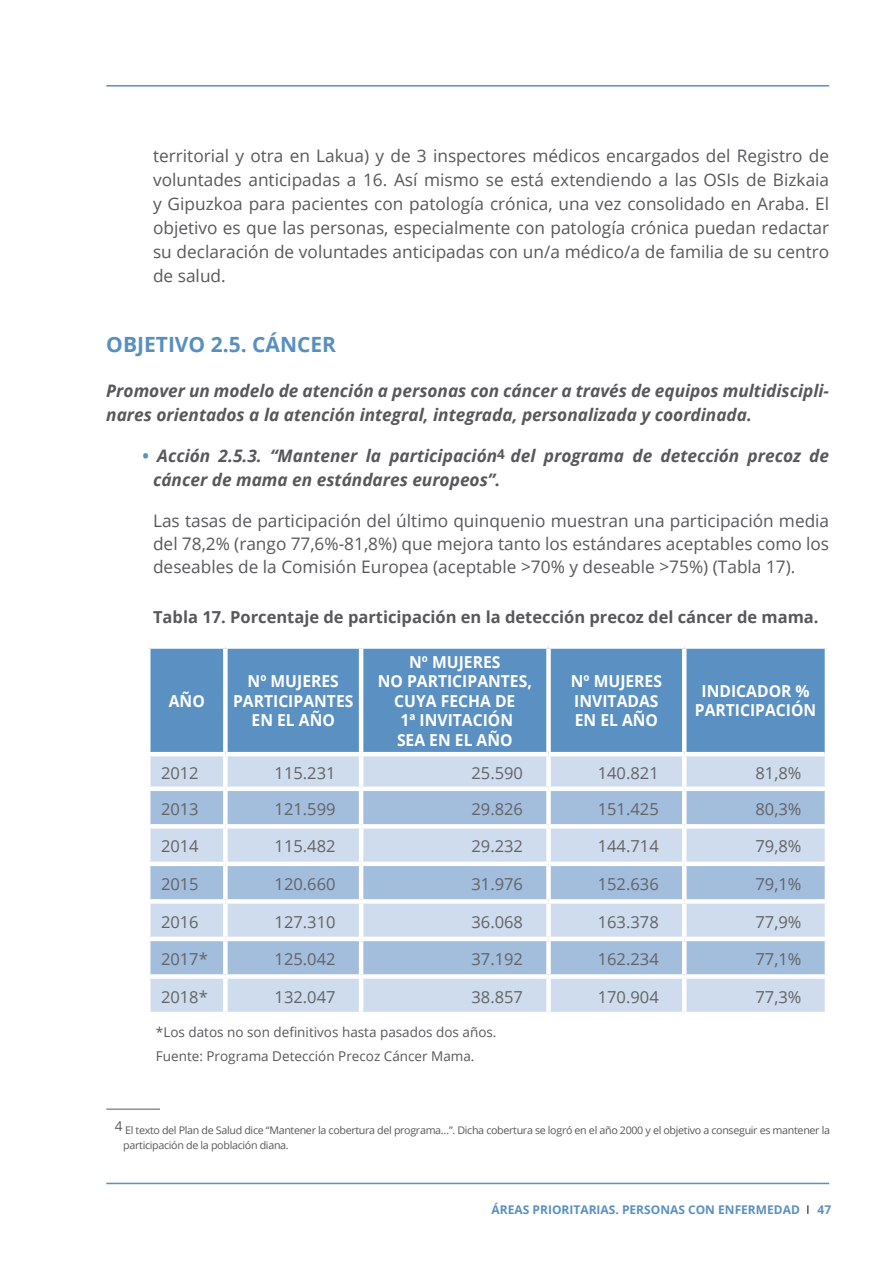
<style>
.page{position:relative;width:893px;height:1263px;background:#fff}
.page>*{position:absolute;margin:0;border:0;box-sizing:border-box;transform-origin:0 0}
.titulo{font:700 21px "Open Sans";color:#5790c0}
.texto{font:17.25px/24px "Open Sans";color:#57585a;text-align:justify}
.texto-2{font:italic 700 17.25px/24px "Open Sans";color:#57585a}
.texto_tabla{font:16.5px "Open Sans";color:#636366}
.título_tabla{font:700 16.5px "Open Sans";color:#fff;scale:.95 1}
.texto-3{font:700 16.5px "Open Sans";color:#57585a}
.texto-4{font:13.5px "Open Sans";color:#57585a}
.texto-5{font:700 12px "Open Sans";color:#5a90c2}
.TÍTULO_PRINCIPAL{font:10.5px/15px "Open Sans";letter-spacing:-.03em;color:#57585a}
.s1{font-style:normal;color:#5a90c2}
</style>
<div class="page">
<hr style="left:106px;top:85px;width:723px;height:2px;background:#5a90c2">
<hr style="left:106px;top:1183px;width:723px;height:1px;background:#5a90c2">
<svg style="left:807px;top:1205px;width:2px;height:9px"></svg>
<div style="left:150px;top:649px;width:675px;height:103px;background:#5a90c2"></div>
<div style="left:150px;top:756px;width:675px;height:256px;background:#cfdced"></div>
<svg style="left:150px;top:791px;width:675px;height:183px;fill:#a3bddd"></svg>
<div style="left:146px;top:786px;width:79px;height:5px;background:#fff"></div>
<div style="left:225px;top:786px;width:136px;height:5px;background:#fff"></div>
<div style="left:361px;top:786px;width:188px;height:5px;background:#fff"></div>
<div style="left:549px;top:786px;width:135px;height:5px;background:#fff"></div>
<hr style="left:146px;top:824px;width:79px;height:4px;background:#fff">
<hr style="left:225px;top:824px;width:136px;height:4px;background:#fff">
<hr style="left:361px;top:824px;width:188px;height:4px;background:#fff">
<hr style="left:549px;top:824px;width:135px;height:4px;background:#fff">
<hr style="left:146px;top:862px;width:79px;height:4px;background:#fff">
<hr style="left:225px;top:862px;width:136px;height:4px;background:#fff">
<hr style="left:361px;top:862px;width:188px;height:4px;background:#fff">
<hr style="left:549px;top:862px;width:135px;height:4px;background:#fff">
<div style="left:146px;top:899px;width:79px;height:5px;background:#fff"></div>
<div style="left:225px;top:899px;width:136px;height:5px;background:#fff"></div>
<div style="left:361px;top:899px;width:188px;height:5px;background:#fff"></div>
<div style="left:549px;top:899px;width:135px;height:5px;background:#fff"></div>
<hr style="left:146px;top:937px;width:79px;height:4px;background:#fff">
<hr style="left:225px;top:937px;width:136px;height:4px;background:#fff">
<hr style="left:361px;top:937px;width:188px;height:4px;background:#fff">
<hr style="left:549px;top:937px;width:135px;height:4px;background:#fff">
<div style="left:146px;top:974px;width:79px;height:5px;background:#fff"></div>
<div style="left:225px;top:974px;width:136px;height:5px;background:#fff"></div>
<div style="left:361px;top:974px;width:188px;height:5px;background:#fff"></div>
<div style="left:549px;top:974px;width:135px;height:5px;background:#fff"></div>
<div style="left:684px;top:786px;width:145px;height:5px;background:#fff"></div>
<hr style="left:684px;top:824px;width:145px;height:4px;background:#fff">
<hr style="left:684px;top:862px;width:145px;height:4px;background:#fff">
<div style="left:684px;top:899px;width:145px;height:5px;background:#fff"></div>
<hr style="left:684px;top:937px;width:145px;height:4px;background:#fff">
<div style="left:684px;top:974px;width:145px;height:5px;background:#fff"></div>
<div style="left:223px;top:756px;width:5px;height:30px;background:#fff"></div>
<hr style="left:359px;top:756px;width:4px;height:30px;background:#fff">
<div style="left:546px;top:756px;width:5px;height:30px;background:#fff"></div>
<hr style="left:682px;top:756px;width:4px;height:30px;background:#fff">
<div style="left:223px;top:791px;width:5px;height:33px;background:#fff"></div>
<hr style="left:359px;top:791px;width:4px;height:33px;background:#fff">
<div style="left:546px;top:791px;width:5px;height:33px;background:#fff"></div>
<hr style="left:682px;top:791px;width:4px;height:33px;background:#fff">
<div style="left:223px;top:828px;width:5px;height:34px;background:#fff"></div>
<hr style="left:359px;top:828px;width:4px;height:34px;background:#fff">
<div style="left:546px;top:828px;width:5px;height:34px;background:#fff"></div>
<hr style="left:682px;top:828px;width:4px;height:34px;background:#fff">
<div style="left:223px;top:866px;width:5px;height:33px;background:#fff"></div>
<hr style="left:359px;top:866px;width:4px;height:33px;background:#fff">
<div style="left:546px;top:866px;width:5px;height:33px;background:#fff"></div>
<hr style="left:682px;top:866px;width:4px;height:33px;background:#fff">
<div style="left:223px;top:904px;width:5px;height:33px;background:#fff"></div>
<hr style="left:359px;top:904px;width:4px;height:33px;background:#fff">
<div style="left:546px;top:904px;width:5px;height:33px;background:#fff"></div>
<hr style="left:682px;top:904px;width:4px;height:33px;background:#fff">
<div style="left:223px;top:941px;width:5px;height:33px;background:#fff"></div>
<hr style="left:359px;top:941px;width:4px;height:33px;background:#fff">
<div style="left:546px;top:941px;width:5px;height:33px;background:#fff"></div>
<hr style="left:682px;top:941px;width:4px;height:33px;background:#fff">
<div style="left:223px;top:979px;width:5px;height:33px;background:#fff"></div>
<hr style="left:359px;top:979px;width:4px;height:33px;background:#fff">
<div style="left:546px;top:979px;width:5px;height:33px;background:#fff"></div>
<hr style="left:682px;top:979px;width:4px;height:33px;background:#fff">
<div style="left:223px;top:649px;width:5px;height:103px;background:#fff"></div>
<hr style="left:359px;top:649px;width:4px;height:103px;background:#fff">
<div style="left:546px;top:649px;width:5px;height:103px;background:#fff"></div>
<hr style="left:682px;top:649px;width:4px;height:103px;background:#fff">
<hr style="left:106px;top:1109px;width:54px;height:1px;background:#57585a">
<p class="texto" style="left:153px;top:143px;width:678px">territorial y otra en Lakua) y de 3 inspectores médicos encargados del Registro de voluntades anticipadas a 16. Así mismo se está extendiendo a las OSIs de Bizkaia y Gipuzkoa para pacientes con patología crónica, una vez consolidado en Araba. El objetivo es que las personas, especialmente con patología crónica puedan redactar su declaración de voluntades anticipadas con un/a médico/a de familia de su centro de salud.</p>
<p class="titulo" style="left:106px;top:330px;width:231px">OBJETIVO 2.5. CÁNCER</p>
<p class="texto-2" style="left:106px;top:379px;width:724px">Promover un modelo de atención a personas con cáncer a través de equipos multidiscipli&shy;nares orientados a la atención integral, integrada, personalizada y coordinada.</p>
<p class="texto-2" style="left:153px;top:444px;width:678px;text-indent:-11px"><span class="s1">•</span> Acción 2.5.3. “Mantener la participación<sup>4</sup> del programa de detección precoz de cáncer de mama en estándares europeos”.</p>
<p class="texto" style="left:153px;top:508px;width:678px;line-height:23.2px">Las tasas de participación del último quinquenio muestran una participación media del 78,2% (rango 77,6%-81,8%) que mejora tanto los estándares aceptables como los deseables de la Comisión Europea (aceptable &gt;70% y deseable &gt;75%) (Tabla 17).</p>
<p class="texto-3" style="left:153px;top:605px;width:667px">Tabla 17. Porcentaje de participación en la detección precoz del cáncer de mama.</p>
<p class="título_tabla" style="left:169px;top:689px;width:39px">AÑO</p>
<p class="título_tabla" style="left:248px;top:669px;width:98px">Nº MUJERES</p>
<p class="título_tabla" style="left:233px;top:689px;width:128px">PARTICIPANTES</p>
<p class="título_tabla" style="left:252px;top:708px;width:89px">EN EL AÑO</p>
<p class="título_tabla" style="left:409px;top:650px;width:98px">Nº MUJERES</p>
<p class="título_tabla" style="left:378px;top:669px;width:164px">NO PARTICIPANTES,</p>
<p class="título_tabla" style="left:394px;top:689px;width:129px">CUYA FECHA DE</p>
<p class="título_tabla" style="left:401px;top:708px;width:120px">1ª INVITACIÓN</p>
<p class="título_tabla" style="left:397px;top:728px;width:123px">SEA EN EL AÑO</p>
<p class="título_tabla" style="left:571px;top:669px;width:98px">Nº MUJERES</p>
<p class="título_tabla" style="left:574px;top:689px;width:90px">INVITADAS</p>
<p class="título_tabla" style="left:575px;top:708px;width:89px">EN EL AÑO</p>
<p class="título_tabla" style="left:701px;top:679px;width:115px">INDICADOR %</p>
<p class="título_tabla" style="left:695px;top:699px;width:129px">PARTICIPACIÓN</p>
<p class="texto_tabla" style="left:161px;top:761px;width:39px">2012</p>
<p class="texto_tabla" style="left:275px;top:761px;width:63px">115.231</p>
<p class="texto_tabla" style="left:471px;top:761px;width:53px">25.590</p>
<p class="texto_tabla" style="left:598px;top:761px;width:63px">140.821</p>
<p class="texto_tabla" style="left:755px;top:761px;width:47px">81,8%</p>
<p class="texto_tabla" style="left:161px;top:798px;width:39px">2013</p>
<p class="texto_tabla" style="left:275px;top:798px;width:63px">121.599</p>
<p class="texto_tabla" style="left:471px;top:798px;width:53px">29.826</p>
<p class="texto_tabla" style="left:598px;top:798px;width:63px">151.425</p>
<p class="texto_tabla" style="left:755px;top:798px;width:47px">80,3%</p>
<p class="texto_tabla" style="left:161px;top:835px;width:39px">2014</p>
<p class="texto_tabla" style="left:275px;top:835px;width:63px">115.482</p>
<p class="texto_tabla" style="left:471px;top:835px;width:53px">29.232</p>
<p class="texto_tabla" style="left:598px;top:835px;width:63px">144.714</p>
<p class="texto_tabla" style="left:755px;top:835px;width:47px">79,8%</p>
<p class="texto_tabla" style="left:161px;top:873px;width:39px">2015</p>
<p class="texto_tabla" style="left:275px;top:873px;width:63px">120.660</p>
<p class="texto_tabla" style="left:471px;top:873px;width:53px">31.976</p>
<p class="texto_tabla" style="left:598px;top:873px;width:63px">152.636</p>
<p class="texto_tabla" style="left:755px;top:873px;width:47px">79,1%</p>
<p class="texto_tabla" style="left:161px;top:910px;width:39px">2016</p>
<p class="texto_tabla" style="left:275px;top:910px;width:63px">127.310</p>
<p class="texto_tabla" style="left:471px;top:910px;width:53px">36.068</p>
<p class="texto_tabla" style="left:598px;top:910px;width:63px">163.378</p>
<p class="texto_tabla" style="left:755px;top:910px;width:47px">77,9%</p>
<p class="texto_tabla" style="left:161px;top:948px;width:48px">2017*</p>
<p class="texto_tabla" style="left:275px;top:948px;width:63px">125.042</p>
<p class="texto_tabla" style="left:471px;top:948px;width:53px">37.192</p>
<p class="texto_tabla" style="left:598px;top:948px;width:63px">162.234</p>
<p class="texto_tabla" style="left:755px;top:948px;width:47px">77,1%</p>
<p class="texto_tabla" style="left:161px;top:985px;width:48px">2018*</p>
<p class="texto_tabla" style="left:275px;top:985px;width:63px">132.047</p>
<p class="texto_tabla" style="left:471px;top:985px;width:53px">38.857</p>
<p class="texto_tabla" style="left:598px;top:985px;width:63px">170.904</p>
<p class="texto_tabla" style="left:755px;top:985px;width:47px">77,3%</p>
<p class="texto-4" style="left:156px;top:1023px;width:342px">*Los datos no son definitivos hasta pasados dos años.</p>
<p class="texto-4" style="left:156px;top:1046px;width:320px">Fuente: Programa Detección Precoz Cáncer Mama.</p>
<p class="TÍTULO_PRINCIPAL" style="left:123px;top:1123px;width:708px;text-indent:-9px"><sup>4</sup> El texto del Plan de Salud dice “Mantener la cobertura del programa…”. Dicha cobertura se logró en el año 2000 y el objetivo a conseguir es mantener la participación de la población diana.</p>
<p class="texto-5" style="left:492px;top:1201px;width:310px">ÁREAS PRIORITARIAS. PERSONAS CON ENFERMEDAD</p>
<p class="texto-5" style="left:818px;top:1201px;width:15px">47</p>
</div>
